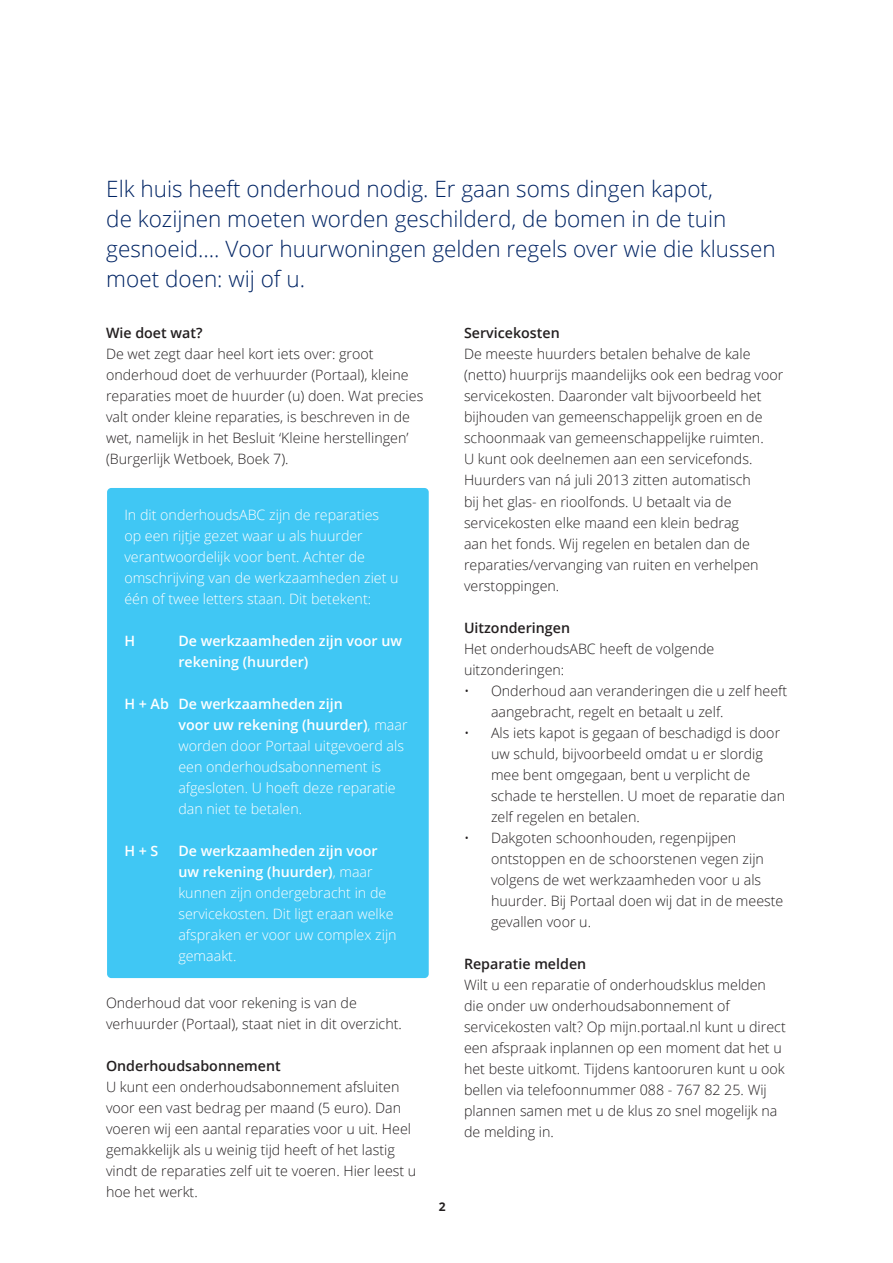
<style>
.page{position:relative;width:893px;height:1263px;background:#fff}
.page>*{position:absolute;margin:0;border:0;box-sizing:border-box;transform-origin:0 0}
.t1{font:300 22.5px/30px "Open Sans";color:#002464}
.t2{font:300 14.25px/21px "Open Sans";color:#231f20}
.t3{font:300 14.25px/21px "Open Sans";color:#fff}
.t4{font:600 14.25px "Open Sans";color:#231f20}
.t5{font:600 14.25px/21px "Open Sans";color:#fff}
.t6{font:700 12px "Open Sans";color:#231f20}
.s1{font-weight:600}
</style>
<div class="page">
<div style="left:107px;top:488px;width:322px;height:490px;background:#40c7f4;border-radius:4px"></div>
<h1 class="t1" style="left:106px;top:173px;width:671px">Elk huis heeft onderhoud nodig. Er gaan soms dingen kapot,<br>de kozijnen moeten worden geschilderd, de bomen in de tuin gesnoeid…. Voor huurwoningen gelden regels over wie die klussen moet doen: wij of u.</h1>
<p class="t4" style="left:106px;top:323px;width:98px">Wie doet wat?</p>
<p class="t2" style="left:106px;top:343px;width:319px">De wet zegt daar heel kort iets over: groot onderhoud doet de verhuurder (Portaal), kleine reparaties moet de huurder (u) doen. Wat precies valt onder kleine reparaties, is beschreven in de wet, namelijk in het Besluit ‘Kleine herstellingen’ (Burgerlijk Wetboek, Boek 7).</p>
<p class="t4" style="left:464px;top:323px;width:97px">Servicekosten</p>
<p class="t2" style="left:464px;top:343px;width:321px">De meeste huurders betalen behalve de kale (netto) huurprijs maandelijks ook een bedrag voor servicekosten. Daaronder valt bijvoorbeeld het bijhouden van gemeenschappelijk groen en de schoonmaak van gemeenschappelijke ruimten.<br>U kunt ook deelnemen aan een servicefonds.<br>Huurders van ná juli 2013 zitten automatisch<br>bij het glas- en rioolfonds. U betaalt via de servicekosten elke maand een klein bedrag<br>aan het fonds. Wij regelen en betalen dan de reparaties/vervanging van ruiten en verhelpen verstoppingen.</p>
<p class="t4" style="left:464px;top:618px;width:108px">Uitzonderingen</p>
<p class="t2" style="left:464px;top:637px;width:252px">Het onderhoudsABC heeft de volgende uitzonderingen:</p>
<p class="t2" style="left:491px;top:679px;width:298px;text-indent:-27px">• Onderhoud aan veranderingen die u zelf heeft aangebracht, regelt en betaalt u zelf.</p>
<p class="t2" style="left:491px;top:721px;width:296px;text-indent:-27px">• Als iets kapot is gegaan of beschadigd is door uw schuld, bijvoorbeeld omdat u er slordig mee bent omgegaan, bent u verplicht de schade te herstellen. U moet de reparatie dan zelf regelen en betalen.</p>
<p class="t2" style="left:491px;top:826px;width:294px;text-indent:-27px">• Dakgoten schoonhouden, regenpijpen ontstoppen en de schoorstenen vegen zijn volgens de wet werkzaamheden voor u als huurder. Bij Portaal doen wij dat in de meeste gevallen voor u.</p>
<p class="t4" style="left:464px;top:954px;width:124px">Reparatie melden</p>
<p class="t2" style="left:464px;top:973px;width:323px">Wilt u een reparatie of onderhoudsklus melden die onder uw onderhoudsabonnement of servicekosten valt? Op mijn.portaal.nl kunt u direct een afspraak inplannen op een moment dat het u het beste uitkomt. Tijdens kantooruren kunt u ook bellen via telefoonnummer 088 - 767 82 25. Wij plannen samen met u de klus zo snel mogelijk na de melding in.</p>
<p class="t3" style="left:124px;top:503px;width:276px">In dit onderhoudsABC zijn de reparaties op een rijtje gezet waar u als huurder verantwoordelijk voor bent. Achter de omschrijving van de werkzaamheden ziet u één of twee letters staan. Dit betekent:</p>
<p class="t5" style="left:124px;top:630px;width:12px">H</p>
<p class="t5" style="left:178px;top:630px;width:225px">De werkzaamheden zijn voor uw rekening (huurder)</p>
<p class="t3" style="left:178px;top:693px;width:231px;text-indent:-54px"><span class="s1">H + Ab De werkzaamheden zijn<br>voor uw rekening (huurder)</span>, maar worden door Portaal uitgevoerd als een onderhoudsabonnement is afgesloten. U hoeft deze reparatie dan niet te betalen.</p>
<p class="t5" style="left:124px;top:840px;width:36px">H + S</p>
<p class="t3" style="left:178px;top:840px;width:220px"><span class="s1">De werkzaamheden zijn voor uw rekening (huurder)</span>, maar kunnen zijn ondergebracht in de servicekosten. Dit ligt eraan welke afspraken er voor uw complex zijn gemaakt.</p>
<p class="t2" style="left:106px;top:991px;width:297px">Onderhoud dat voor rekening is van de verhuurder (Portaal), staat niet in dit overzicht.</p>
<p class="t4" style="left:106px;top:1055px;width:176px">Onderhoudsabonnement</p>
<p class="t2" style="left:106px;top:1075px;width:312px">U kunt een onderhoudsabonnement afsluiten voor een vast bedrag per maand (5 euro). Dan voeren wij een aantal reparaties voor u uit. Heel gemakkelijk als u weinig tijd heeft of het lastig vindt de reparaties zelf uit te voeren. Hier leest u hoe het werkt.</p>
<p class="t6" style="left:439px;top:1198px;width:8px">2</p>
</div>
